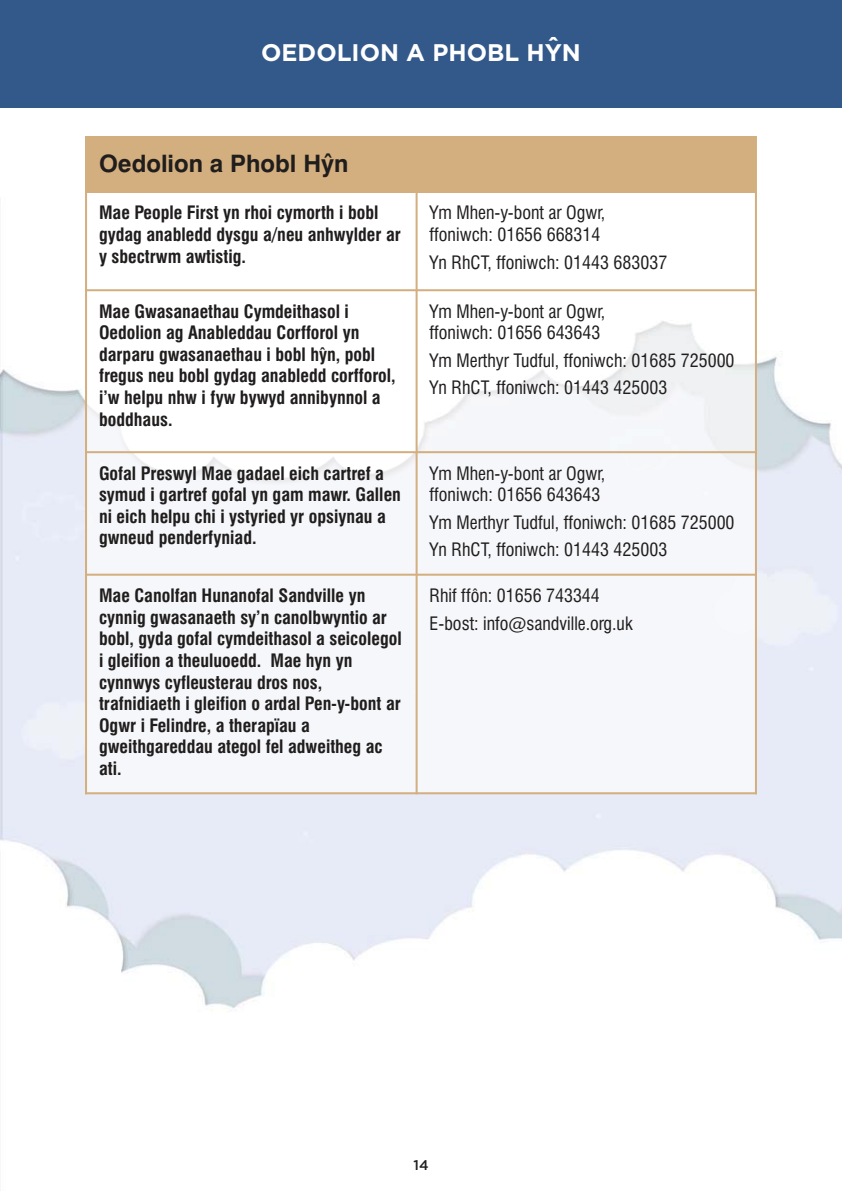
<style>
.page{position:relative;width:842px;height:1191px;background:#fff}
.page>*{position:absolute;margin:0;border:0;box-sizing:border-box;transform-origin:0 0}
.t1{font:700 24px "Gotham";color:#fff}
.t2{font:700 24px "Swiss 721 BT";color:#201d1d}
.t3{font:700 condensed 18px/21.6px "Swiss 721 BT";color:#201d1d}
.t4{font:condensed 18px/21.6px "Swiss 721 BT";color:#201d1d}
.t5{font:500 14px "Gotham";color:#201d1d}
</style>
<div class="page">
<img style="left:0;top:107px;width:842px;height:901px">
<div style="left:0;top:0;width:842px;height:107px;background:#32598a"></div>
<div style="left:85px;top:136px;width:671px;height:56px;background:#d3ae7e"></div>
<img style="left:87px;top:193px;width:329px;height:96px">
<img style="left:418px;top:193px;width:337px;height:96px">
<img style="left:87px;top:291px;width:329px;height:160px">
<img style="left:418px;top:291px;width:337px;height:160px">
<img style="left:87px;top:453px;width:329px;height:120px">
<div style="left:418px;top:453px;width:337px;height:120px;background:#f6f7fa"></div>
<div style="left:87px;top:575px;width:329px;height:217px;background:#f6f7fa"></div>
<div style="left:418px;top:575px;width:337px;height:217px;background:#f6f7fa"></div>
<hr style="left:85px;top:136px;width:2px;height:658px;background:#d3ae7e">
<hr style="left:416px;top:191px;width:2px;height:603px;background:#d3ae7e">
<hr style="left:755px;top:136px;width:2px;height:658px;background:#d3ae7e">
<hr style="left:85px;top:191px;width:672px;height:2px;background:#d3ae7e">
<hr style="left:85px;top:289px;width:672px;height:2px;background:#d3ae7e">
<hr style="left:85px;top:451px;width:672px;height:2px;background:#d3ae7e">
<hr style="left:85px;top:573px;width:672px;height:2px;background:#d3ae7e">
<hr style="left:85px;top:792px;width:672px;height:2px;background:#d3ae7e">
<h1 class="t1" style="left:261px;top:44px;width:321px">OEDOLION A PHOBL HYˆN</h1>
<h1 class="t2" style="left:99px;top:154px;width:251px">Oedolion a Phobl Hyˆn</h1>
<p class="t3" style="left:99px;top:203px;width:303px">Mae People First yn rhoi cymorth i bobl gydag anabledd dysgu a/neu anhwylder ar y sbectrwm awtistig.</p>
<p class="t4" style="left:430px;top:203px;width:177px">Ym Mhen-y-bont ar Ogwr, ffoniwch: 01656 668314</p>
<p class="t4" style="left:430px;top:253px;width:239px">Yn RhCT, ffoniwch: 01443 683037</p>
<p class="t3" style="left:99px;top:302px;width:298px">Mae Gwasanaethau Cymdeithasol i Oedolion ag Anableddau Corfforol yn darparu gwasanaethau i bobl hyˆn, pobl fregus neu bobl gydag anabledd corfforol, i’w helpu nhw i fyw bywyd annibynnol a boddhaus.</p>
<p class="t4" style="left:430px;top:302px;width:177px">Ym Mhen-y-bont ar Ogwr, ffoniwch: 01656 643643</p>
<p class="t4" style="left:430px;top:348px;width:306px;line-height:27.6px">Ym Merthyr Tudful, ffoniwch: 01685 725000<br>Yn RhCT, ffoniwch: 01443 425003</p>
<p class="t3" style="left:99px;top:464px;width:303px">Gofal Preswyl Mae gadael eich cartref a symud i gartref gofal yn gam mawr. Gallen ni eich helpu chi i ystyried yr opsiynau a gwneud penderfyniad.</p>
<p class="t4" style="left:430px;top:464px;width:177px">Ym Mhen-y-bont ar Ogwr, ffoniwch: 01656 643643</p>
<p class="t4" style="left:430px;top:510px;width:306px;line-height:27.6px">Ym Merthyr Tudful, ffoniwch: 01685 725000<br>Yn RhCT, ffoniwch: 01443 425003</p>
<p class="t3" style="left:99px;top:586px;width:304px">Mae Canolfan Hunanofal Sandville yn cynnig gwasanaeth sy’n canolbwyntio ar bobl, gyda gofal cymdeithasol a seicolegol i gleifion a theuluoedd. Mae hyn yn cynnwys cyfleusterau dros nos, trafnidiaeth i gleifion o ardal Pen-y-bont ar Ogwr i Felindre, a therapïau a gweithgareddau ategol fel adweitheg ac ati.</p>
<p class="t4" style="left:430px;top:583px;width:205px;line-height:27.6px">Rhif ffôn: 01656 743344<br>E-bost: info@sandville.org.uk</p>
<p class="t5" style="left:413px;top:1156px;width:17px">14</p>
</div>
